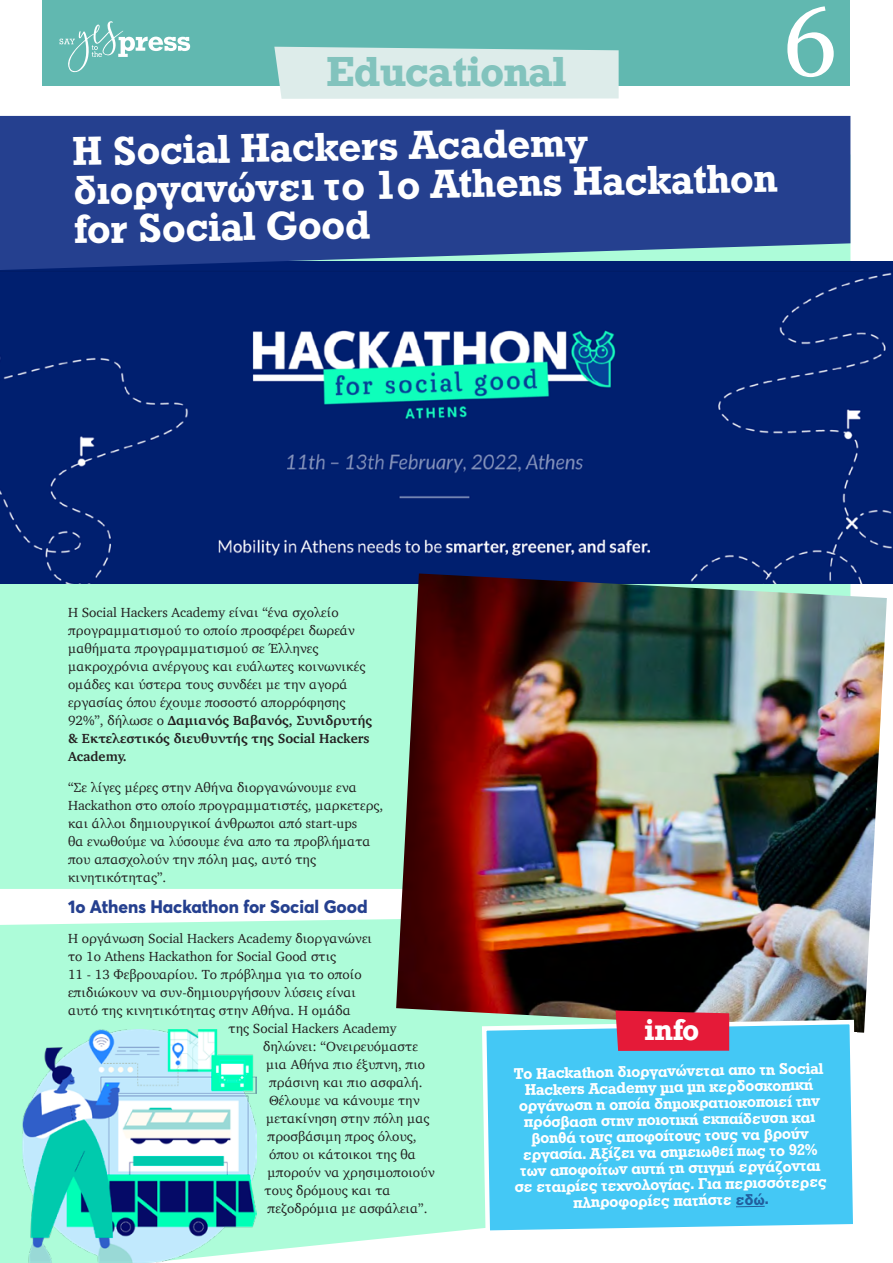
<style>
.page{position:relative;width:893px;height:1263px;background:#fff}
.page>*{position:absolute;margin:0;border:0;box-sizing:border-box;transform-origin:0 0}
.t1{font:97.5px "Georgia";color:#fff}
.t2{font:42px/39px "UB Rockwell Bold";color:#fff}
.t3{font:700 39.6px "Rockwell";letter-spacing:-.02em;color:#82c3bd}
.t4{font:700 28.05px "Rockwell";color:#fff}
.t5{font:800 18px "Averta";color:#25408f}
.t6{font:16.2px/16.2px "UB Rockwell Bold";color:#fff;text-align:center}
.t7{font:13.5px/18px "Charter";color:#231f20}
.s1{font-weight:700}
.s2{color:#215e9e}
</style>
<div class="page">
<div style="left:0;top:583px;width:480px;height:680px;background:#adfcd9"></div>
<svg style="left:0;top:889px;width:396px;height:36px"></svg>
<div style="left:43px;top:0;width:807px;height:85px;background:#61b8b0"></div>
<svg style="left:60px;top:21px;width:130px;height:51px"></svg>
<div style="left:274px;top:47px;width:345px;height:52px;background:#ddecea"></div>
<img style="left:0;top:262px;width:893px;height:321px">
<svg style="left:0;top:116px;width:850px;height:154px;background:#284590"></svg>
<img style="left:396px;top:573px;width:491px;height:460px">
<svg style="left:480px;top:1017px;width:380px;height:214px;background:#54ccf3"></svg>
<svg style="left:616px;top:1010px;width:113px;height:41px;background:#dc1e3b"></svg>
<img style="left:23px;top:1029px;width:234px;height:234px">
<h3 class="t3" style="left:326px;top:46px;width:242px">Educational</h3>
<h1 class="t1" style="left:782px;top:-29px;width:57px">6</h1>
<h2 class="t2" style="left:73px;top:131px;width:705px;rotate:-1deg">Η Social Hackers Academy διοργανώνει το 1ο Athens Hackathon for Social Good</h2>
<p class="t7" style="left:68px;top:603px;width:305px">Η Social Hackers Academy είναι “ένα σχολείο προγραμματισμού το οποίο προσφέρει δωρεάν μαθήματα προγραμματισμού σε Έλληνες μακροχρόνια ανέργους και ευάλωτες κοινωνικές ομάδες και ύστερα τους συνδέει με την αγορά εργασίας όπου έχουμε ποσοστό απορρόφησης 92%”, δήλωσε ο <span class="s1">Δαμιανός Βαβανός, Συνιδρυτής &amp; Εκτελεστικός διευθυντής της Social Hackers Academy.</span></p>
<p class="t7" style="left:68px;top:778px;width:317px">“Σε λίγες μέρες στην Αθήνα διοργανώνουμε ενα Hackathon στο οποίο προγραμματιστές, μαρκετερς, και άλλοι δημιουργικοί άνθρωποι από start-ups<br>θα ενωθούμε να λύσουμε ένα απο τα προβλήματα που απασχολούν την πόλη μας, αυτό της κινητικότητας”.</p>
<h3 class="t5" style="left:68px;top:895px;width:301px">1ο Athens Hackathon for Social Good</h3>
<p class="t7" style="left:68px;top:929px;width:306px">Η οργάνωση Social Hackers Academy διοργανώνει</p>
<p class="t7" style="left:68px;top:947px;width:270px">το 1ο Athens Hackathon for Social Good στις</p>
<p class="t7" style="left:68px;top:965px;width:295px">11 - 13 Φεβρουαρίου. Το πρόβλημα για το οποίo</p>
<p class="t7" style="left:68px;top:983px;width:290px">επιδιώκουν να συν-δημιουργήσουν λύσεις είναι</p>
<p class="t7" style="left:68px;top:1001px;width:284px">αυτό της κινητικότητας στην Αθήνα. Η ομάδα</p>
<p class="t7" style="left:229px;top:1019px;width:169px">της Social Hackers Academy</p>
<p class="t7" style="left:263px;top:1037px;width:156px">δηλώνει: “Ονειρευόμαστε</p>
<p class="t7" style="left:266px;top:1055px;width:161px">μια Αθήνα πιο έξυπνη, πιο</p>
<p class="t7" style="left:269px;top:1073px;width:155px">πράσινη και πιο ασφαλή.</p>
<p class="t7" style="left:269px;top:1091px;width:152px">Θέλουμε να κάνουμε την</p>
<p class="t7" style="left:266px;top:1109px;width:165px">μετακίνηση στην πόλη μας</p>
<p class="t7" style="left:268px;top:1127px;width:151px">προσβάσιμη προς όλους,</p>
<p class="t7" style="left:269px;top:1145px;width:148px">όπου οι κάτοικοι της θα</p>
<p class="t7" style="left:268px;top:1163px;width:169px">μπορούν να χρησιμοποιούν</p>
<p class="t7" style="left:265px;top:1181px;width:128px">τους δρόμους και τα</p>
<p class="t7" style="left:268px;top:1199px;width:161px">πεζοδρόμια με ασφάλεια”.</p>
<h3 class="t4" style="left:644px;top:1011px;width:57px">info</h3>
<p class="t6" style="left:512px;top:1065px;width:314px;rotate:-1deg">To Hackathon διοργανώνεται απο τη Social Hackers Academy μια μη κερδοσκοπική οργάνωση η οποία δημοκρατιοκοποιεί την πρόσβαση στην ποιοτική εκπαίδευση και βοηθά τους αποφοίτους τους να βρούν εργασία. Αξίζει να σημειωθεί πως το 92% των αποφοίτων αυτή τη στιγμή εργάζονται σε εταιρίες τεχνολογίας. Για περισσότερες πληροφορίες πατήστε <span class="s2">εδώ.</span></p>
</div>
